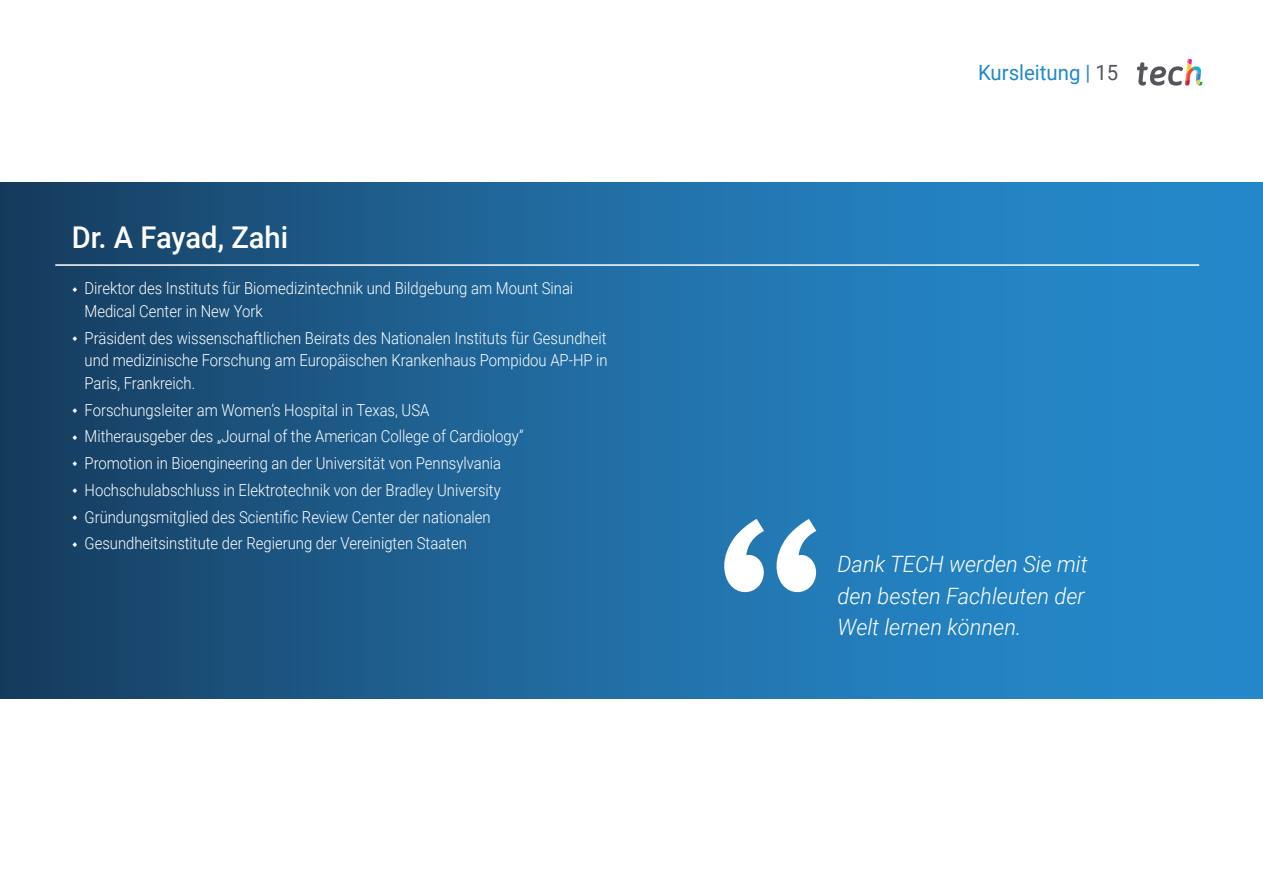
<style>
.page{position:relative;width:1263px;height:893px;background:#fff}
.page>*{position:absolute;margin:0;border:0;box-sizing:border-box;transform-origin:0 0}
.t1{font:500 30px "Roboto";color:#fff}
.t2{font:italic 300 22.5px/31.5px "Roboto";color:#fff}
.t3{font:21px "Roboto";color:#2289cb}
.t4{font:300 16.5px/26.7px "Roboto";color:#fff;scale:.9 1}
.s1{color:#2488c9}
.s2{color:#52555b}
</style>
<div class="page">
<div style="left:0;top:182px;width:1263px;height:516px;background:linear-gradient(to right,#184267,#2793d9)"></div>
<svg style="left:724px;top:519px;width:92px;height:73px"></svg>
<hr style="left:55px;top:264px;width:1144px;height:2px;background:#fff">
<svg style="left:1137px;top:59px;width:65px;height:27px"></svg>
<svg style="left:73px;top:287px;width:4px;height:5px"></svg>
<svg style="left:73px;top:336px;width:4px;height:5px"></svg>
<svg style="left:73px;top:408px;width:4px;height:5px"></svg>
<svg style="left:73px;top:435px;width:4px;height:5px"></svg>
<svg style="left:73px;top:461px;width:4px;height:5px"></svg>
<svg style="left:73px;top:488px;width:4px;height:5px"></svg>
<svg style="left:73px;top:515px;width:4px;height:5px"></svg>
<svg style="left:73px;top:542px;width:4px;height:5px"></svg>
<h1 class="t1" style="left:72px;top:216px;width:218px">Dr. A Fayad, Zahi</h1>
<p class="t4" style="left:85px;top:277px;width:545px;line-height:22.5px">Direktor des Instituts für Biomedizintechnik und Bildgebung am Mount Sinai<br>Medical Center in New York</p>
<p class="t4" style="left:85px;top:326px;width:583px;line-height:22.5px;text-align:justify">Präsident des wissenschaftlichen Beirats des Nationalen Instituts für Gesundheit und medizinische Forschung am Europäischen Krankenhaus Pompidou AP-HP in Paris, Frankreich.</p>
<p class="t4" style="left:85px;top:396px;width:489px">Forschungsleiter am Women’s Hospital in Texas, USA Mitherausgeber des „Journal of the American College of Cardiology” Promotion in Bioengineering an der Universität von Pennsylvania Hochschulabschluss in Elektrotechnik von der Bradley University Gründungsmitglied des Scientific Review Center der nationalen Gesundheitsinstitute der Regierung der Vereinigten Staaten</p>
<p class="t3" style="left:978px;top:57px;width:142px">Kursleitung <span class="s1">|</span> <span class="s2">15</span></p>
<h2 class="t2" style="left:838px;top:548px;width:252px">Dank TECH werden Sie mit den besten Fachleuten der<br>Welt lernen können.</h2>
</div>
